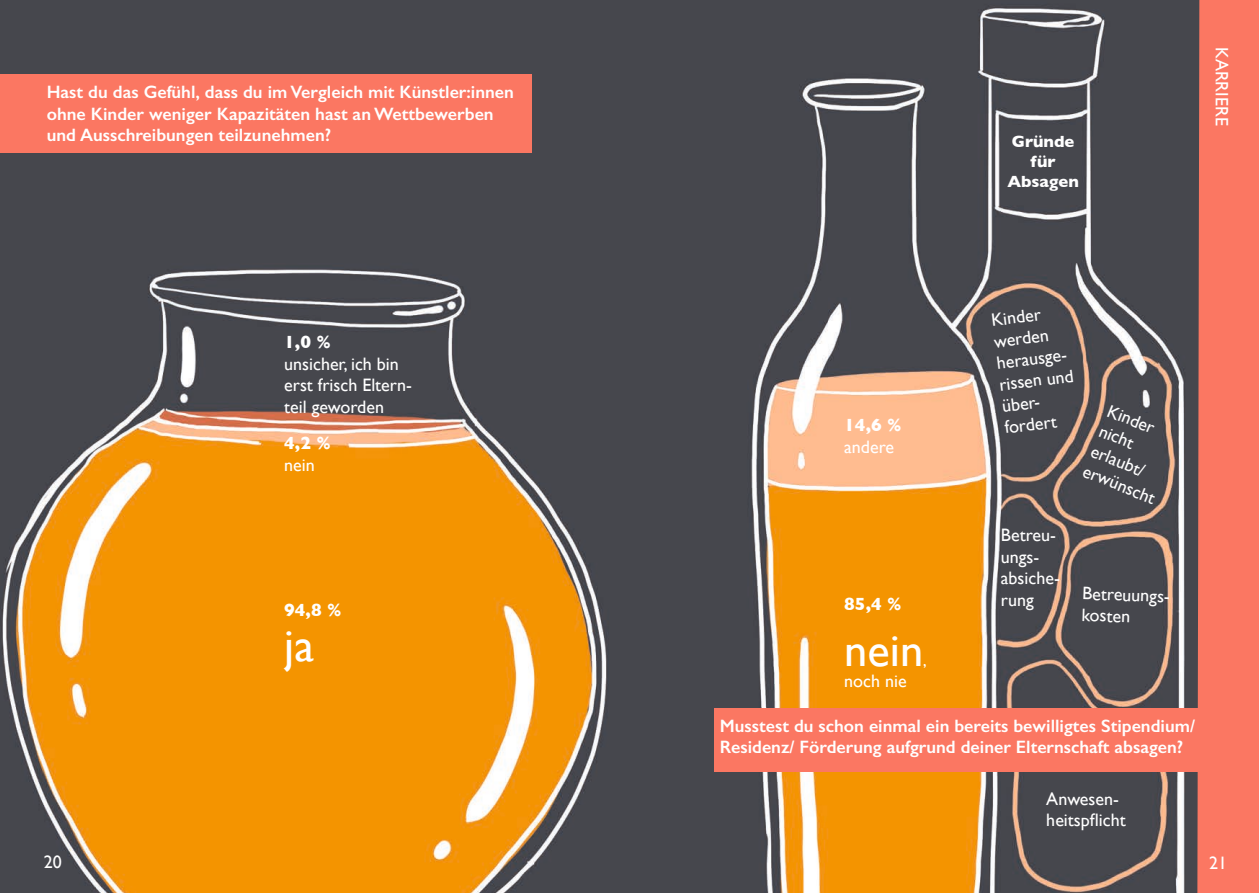
<style>
.page{position:relative;width:1259px;height:893px;background:#fff}
.page>*{position:absolute;margin:0;border:0;box-sizing:border-box;transform-origin:0 0}
.t1{font:46.5px "Gill Sans";color:#fff}
.t2{font:600 18px/21.6px "Gill Sans";color:#fff}
.t3{font:18px/21.6px "Gill Sans";color:#fff}
.t4{font:700 18px "Gill Sans";color:#fff}
.t5{font:700 16.5px/19.8px "Gill Sans";color:#fff;text-align:center}
.t6{font:16.5px "Gill Sans";color:#fff}
</style>
<div class="page">
<img style="left:0;top:0;width:1197px;height:893px">
<div style="left:1197px;top:0;width:62px;height:893px;background:#fb7762"></div>
<div style="left:0;top:74px;width:531px;height:79px;background:#fb7762"></div>
<div style="left:714px;top:708px;width:545px;height:64px;background:#fb7762"></div>
<p class="t2" style="left:47px;top:81px;width:468px">Hast du das Gefühl, dass du im Vergleich mit Künstler:innen ohne Kinder weniger Kapazitäten hast an Wettbewerben und Ausschreibungen teilzunehmen?</p>
<p class="t4" style="left:284px;top:328px;width:48px">1,0 %</p>
<p class="t3" style="left:284px;top:353px;width:129px">unsicher, ich bin erst frisch Eltern&shy;teil geworden</p>
<p class="t4" style="left:284px;top:429px;width:48px">4,2 %</p>
<p class="t3" style="left:284px;top:454px;width:32px">nein</p>
<p class="t4" style="left:284px;top:596px;width:59px">94,8 %</p>
<h1 class="t1" style="left:284px;top:618px;width:32px">ja</h1>
<p class="t5" style="left:1007px;top:132px;width:73px">Gründe für<br>Absagen</p>
<p class="t3" style="left:1232px;top:47px;width:80px;rotate:90deg">KARRIERE</p>
<p class="t4" style="left:844px;top:411px;width:59px">14,6 %</p>
<p class="t3" style="left:844px;top:436px;width:51px">andere</p>
<p class="t4" style="left:844px;top:589px;width:59px">85,4 %</p>
<h1 class="t1" style="left:844px;top:622px;width:80px">nein</h1>
<p class="t6" style="left:923px;top:650px;width:5px">,</p>
<p class="t3" style="left:844px;top:670px;width:64px">noch nie</p>
<p class="t3" style="left:990px;top:309px;width:76px;rotate:-7deg">Kinder werden herausge&shy;rissen und über&shy;fordert</p>
<p class="t3" style="left:1112px;top:400px;width:78px;rotate:22deg">Kinder nicht erlaubt/ erwünscht</p>
<p class="t3" style="left:1001px;top:524px;width:60px">Betreu&shy;ungs&shy;absiche&shy;rung</p>
<p class="t3" style="left:1082px;top:582px;width:92px;rotate:2deg">Betreuungs&shy;kosten</p>
<p class="t2" style="left:720px;top:715px;width:477px">Musstest du schon einmal ein bereits bewilligtes Stipendium/<br>Residenz/ Förderung aufgrund deiner Elternschaft absagen?</p>
<p class="t3" style="left:1046px;top:788px;width:81px">Anwesen&shy;heitspflicht</p>
<p class="t3" style="left:44px;top:851px;width:19px">20</p>
<p class="t3" style="left:1209px;top:852px;width:19px">21</p>
</div>
